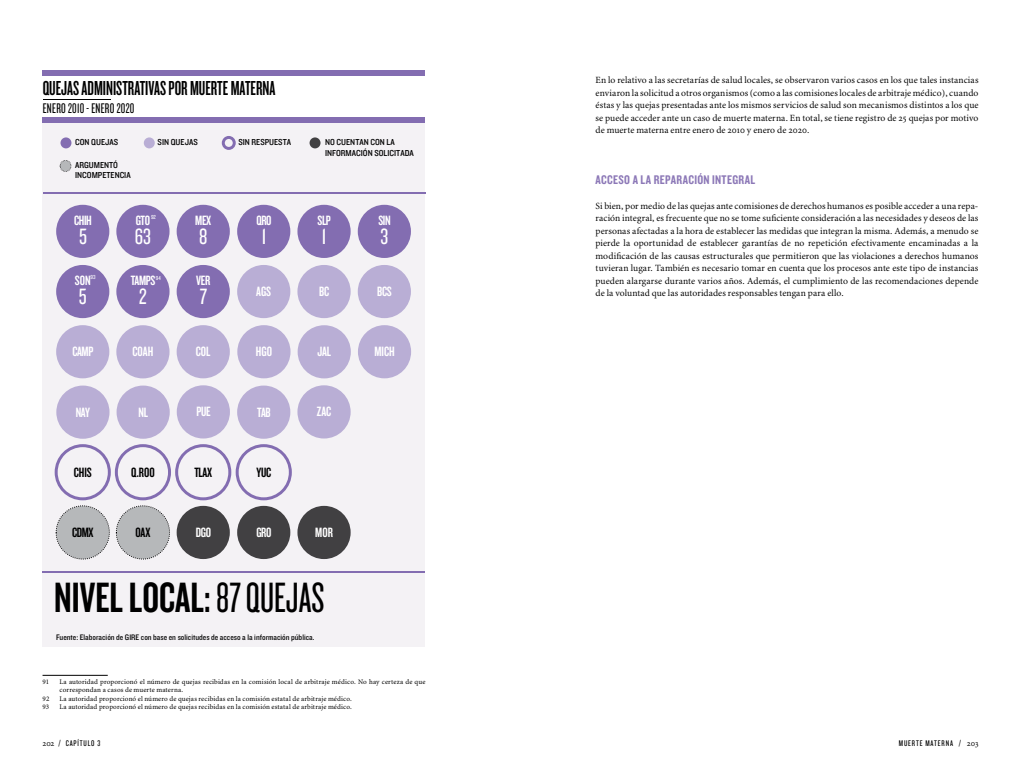
<style>
.page{position:relative;width:1021px;height:766px;background:#fff}
.page>*{position:absolute;margin:0;border:0;box-sizing:border-box;transform-origin:0 0}
.t1{font:44px "Knockout HTF48 Featherweight";color:#000}
.t2{font:23px "Knockout HTF28 Junior Featherwt";color:#fff}
.t3{font:21px "Knockout HTF47 Bantamweight";color:#000}
.t4{font:14.5px "Knockout HTF27 Junior Bantamwt";letter-spacing:.02em;color:#000}
.t5{font:14px "Knockout HTF48 Featherweight";letter-spacing:-.025em;color:#fff}
.t6{font:14px "Knockout HTF48 Featherweight";letter-spacing:-.025em;color:#000}
.t7{font:13px "Knockout HTF49 Liteweight";letter-spacing:.025em;color:#8c78b7}
.t8{font:9.5px/12.5px "Minion MM 367 585 9";letter-spacing:.005em;color:#000;text-align:justify}
.t9{font:9px/11px "Knockout HTF30 Junior Welterwt";color:#000}
.t10{font:8.5px "Knockout HTF28 Junior Featherwt";letter-spacing:.1em;color:#000}
.t11{font:8.3px "Knockout HTF30 Junior Welterwt";color:#000}
.t12{font:7px/8.4px "Minion MM 367 585 7";letter-spacing:.015em;color:#000}
.t13{font:6px "Knockout HTF29 Junior Liteweight";color:#fff}
.s1{font-family:"Knockout HTF27 Junior Bantamwt"}
.s2{font-family:"Minion MM SC 367 585 9"}
.s3{font-family:"Minion MM SC 367 585 8"}
.s4{font-family:"Knockout HTF29 Junior Liteweight"}
</style>
<div class="page">
<hr style="left:43px;top:675px;width:65px;height:1px;background:#000">
<div style="left:43px;top:120px;width:382px;height:526px;background:#f4f2f5"></div>
<div style="left:43px;top:71px;width:382px;height:5px;background:#836db1"></div>
<hr style="left:43px;top:99px;width:67px;height:1px;background:#000">
<div style="left:43px;top:117px;width:382px;height:5px;background:#836db1"></div>
<div style="left:309px;top:137px;width:11px;height:11px;background:#414042;border-radius:50%"></div>
<hr style="left:43px;top:571px;width:382px;height:1px;background:#836db1">
<div style="left:60px;top:137px;width:11px;height:11px;background:#836db1;border-radius:50%"></div>
<div style="left:144px;top:137px;width:11px;height:11px;background:#b9aed5;border-radius:50%"></div>
<svg style="left:222px;top:136px;width:14px;height:14px"></svg>
<svg style="left:60px;top:160px;width:12px;height:12px"></svg>
<hr style="left:43px;top:192px;width:382px;height:2px;background:#836db1">
<div style="left:237px;top:205px;width:53px;height:53px;background:#836db1;border-radius:50%"></div>
<div style="left:237px;top:325px;width:53px;height:53px;background:#b9aed5;border-radius:50%"></div>
<div style="left:177px;top:325px;width:53px;height:53px;background:#b9aed5;border-radius:50%"></div>
<div style="left:297px;top:505px;width:53px;height:54px;background:#414042;border-radius:50%"></div>
<div style="left:358px;top:265px;width:53px;height:53px;background:#b9aed5;border-radius:50%"></div>
<div style="left:117px;top:385px;width:53px;height:53px;background:#b9aed5;border-radius:50%"></div>
<div style="left:56px;top:385px;width:53px;height:53px;background:#b9aed5;border-radius:50%"></div>
<div style="left:237px;top:385px;width:53px;height:53px;background:#b9aed5;border-radius:50%"></div>
<div style="left:297px;top:265px;width:53px;height:53px;background:#b9aed5;border-radius:50%"></div>
<div style="left:297px;top:325px;width:54px;height:53px;background:#b9aed5;border-radius:50%"></div>
<div style="left:177px;top:265px;width:53px;height:53px;background:#836db1;border-radius:50%"></div>
<div style="left:56px;top:205px;width:53px;height:53px;background:#836db1;border-radius:50%"></div>
<div style="left:116px;top:205px;width:53px;height:53px;background:#836db1;border-radius:50%"></div>
<div style="left:297px;top:205px;width:53px;height:53px;background:#836db1;border-radius:50%"></div>
<div style="left:237px;top:265px;width:53px;height:53px;background:#b9aed5;border-radius:50%"></div>
<div style="left:358px;top:325px;width:53px;height:53px;background:#b9aed5;border-radius:50%"></div>
<div style="left:297px;top:385px;width:53px;height:53px;background:#b9aed5;border-radius:50%"></div>
<div style="left:116px;top:325px;width:53px;height:53px;background:#b9aed5;border-radius:50%"></div>
<div style="left:358px;top:205px;width:53px;height:53px;background:#836db1;border-radius:50%"></div>
<div style="left:177px;top:205px;width:53px;height:53px;background:#836db1;border-radius:50%"></div>
<div style="left:177px;top:385px;width:53px;height:53px;background:#b9aed5;border-radius:50%"></div>
<div style="left:56px;top:325px;width:53px;height:53px;background:#b9aed5;border-radius:50%"></div>
<svg style="left:55px;top:444px;width:237px;height:115px"></svg>
<div style="left:56px;top:265px;width:53px;height:53px;background:#836db1;border-radius:50%"></div>
<div style="left:116px;top:265px;width:53px;height:53px;background:#836db1;border-radius:50%"></div>
<h3 class="t3" style="left:43px;top:77px;width:234px">QUEJAS ADMINISTRATIVAS POR MUERTE MATERNA</h3>
<h3 class="t4" style="left:43px;top:101px;width:93px">ENERO 2010 - ENERO 2020</h3>
<p class="t9" style="left:75px;top:137px;width:45px">CON QUEJAS</p>
<p class="t9" style="left:158px;top:137px;width:42px">SIN QUEJAS</p>
<p class="t9" style="left:238px;top:137px;width:54px">SIN RESPUESTA</p>
<p class="t9" style="left:75px;top:160px;width:57px;line-height:10px">ARGUMENTÓ<br>INCOMPETENCIA</p>
<h3 class="t5" style="left:74px;top:213px;width:19px">CHIH</h3>
<h2 class="t2" style="left:79px;top:225px;width:9px">5</h2>
<p class="t13" style="left:151px;top:214px;width:6px">92</p>
<h3 class="t5" style="left:136px;top:213px;width:16px">GTO</h3>
<h2 class="t2" style="left:135px;top:225px;width:18px">63</h2>
<h3 class="t5" style="left:195px;top:213px;width:17px">MEX</h3>
<h2 class="t2" style="left:199px;top:225px;width:10px">8</h2>
<h3 class="t5" style="left:256px;top:213px;width:17px">QRO</h3>
<h2 class="t2" style="left:262px;top:225px;width:6px">1</h2>
<p class="t13" style="left:91px;top:274px;width:6px">93</p>
<h3 class="t5" style="left:131px;top:274px;width:26px">TAMPS</h3>
<h2 class="t2" style="left:139px;top:285px;width:9px">2</h2>
<h3 class="t5" style="left:75px;top:274px;width:17px">SON</h3>
<h2 class="t2" style="left:79px;top:285px;width:9px">5</h2>
<p class="t13" style="left:156px;top:275px;width:6px">94</p>
<h3 class="t5" style="left:196px;top:274px;width:15px">VER</h3>
<h2 class="t2" style="left:200px;top:285px;width:9px">7</h2>
<h3 class="t5" style="left:256px;top:284px;width:16px">AGS</h3>
<h3 class="t5" style="left:72px;top:344px;width:22px">CAMP</h3>
<h3 class="t5" style="left:132px;top:344px;width:22px">COAH</h3>
<h3 class="t5" style="left:196px;top:344px;width:16px">COL</h3>
<h3 class="t5" style="left:256px;top:344px;width:18px">HGO</h3>
<h3 class="t5" style="left:196px;top:404px;width:16px">PUE</h3>
<h3 class="t5" style="left:138px;top:405px;width:11px">NL</h3>
<h3 class="t5" style="left:76px;top:405px;width:16px">NAY</h3>
<h3 class="t5" style="left:257px;top:405px;width:15px">TAB</h3>
<h3 class="t6" style="left:74px;top:465px;width:20px">CHIS</h3>
<h3 class="t6" style="left:131px;top:465px;width:25px">Q.ROO</h3>
<h3 class="t6" style="left:194px;top:465px;width:19px">TLAX</h3>
<h3 class="t6" style="left:256px;top:465px;width:16px">YUC</h3>
<h3 class="t6" style="left:72px;top:525px;width:23px">CDMX</h3>
<h3 class="t6" style="left:135px;top:525px;width:17px">OAX</h3>
<h3 class="t5" style="left:196px;top:525px;width:17px">DGO</h3>
<h3 class="t5" style="left:256px;top:525px;width:17px">GRO</h3>
<p class="t9" style="left:325px;top:137px;width:90px">NO CUENTAN CON LA<br>INFORMACIÓN SOLICITADA</p>
<h3 class="t5" style="left:317px;top:213px;width:15px">SLP</h3>
<h2 class="t2" style="left:322px;top:225px;width:6px">1</h2>
<h3 class="t5" style="left:378px;top:213px;width:14px">SIN</h3>
<h2 class="t2" style="left:380px;top:225px;width:9px">3</h2>
<h3 class="t5" style="left:319px;top:284px;width:11px">BC</h3>
<h3 class="t5" style="left:377px;top:284px;width:16px">BCS</h3>
<h3 class="t5" style="left:317px;top:344px;width:15px">JAL</h3>
<h3 class="t5" style="left:374px;top:344px;width:22px">MICH</h3>
<h3 class="t5" style="left:317px;top:404px;width:16px">ZAC</h3>
<h3 class="t5" style="left:315px;top:525px;width:19px">MOR</h3>
<h1 class="t1" style="left:54px;top:575px;width:272px">NIVEL LOCAL:<span class="s1">87 QUEJAS</span></h1>
<p class="t11" style="left:56px;top:632px;width:260px">Fuente: Elaboración de GIRE con base en solicitudes de acceso a la información pública.</p>
<p class="t12" style="left:43px;top:677px;width:8px">91</p>
<p class="t12" style="left:60px;top:677px;width:367px">La autoridad proporcionó el número de quejas recibidas en la comisión local de arbitraje médico. No hay certeza de que correspondan a casos de muerte materna.</p>
<p class="t12" style="left:43px;top:694px;width:8px">92</p>
<p class="t12" style="left:60px;top:694px;width:294px">La autoridad proporcionó el número de quejas recibidas en la comisión estatal de arbitraje médico.</p>
<p class="t12" style="left:43px;top:702px;width:8px">93</p>
<p class="t12" style="left:60px;top:702px;width:294px">La autoridad proporcionó el número de quejas recibidas en la comisión estatal de arbitraje médico.</p>
<p class="t8" style="left:595px;top:74px;width:384px">En lo relativo a las secretarías de salud locales, se observaron varios casos en los que tales instancias enviaron la solicitud a otros organismos (como a las comisiones locales de arbitraje médico), cuando éstas y las quejas presentadas ante los mismos servicios de salud son mecanismos distintos a los que se puede acceder ante un caso de muerte materna. En total, se tiene registro de <span class="s2">25</span> quejas por motivo de muerte materna entre enero de <span class="s2">2010</span> y enero de <span class="s2">2020</span>.</p>
<h3 class="t7" style="left:595px;top:172px;width:161px">ACCESO A LA REPARACIÓN INTEGRAL</h3>
<p class="t8" style="left:595px;top:199px;width:384px">Si bien, por medio de las quejas ante comisiones de derechos humanos es posible acceder a una repa&shy;ración integral, es frecuente que no se tome suficiente consideración a las necesidades y deseos de las personas afectadas a la hora de establecer las medidas que integran la misma. Además, a menudo se pierde la oportunidad de establecer garantías de no repetición efectivamente encaminadas a la modificación de las causas estructurales que permitieron que las violaciones a derechos humanos tuvieran lugar. También es necesario tomar en cuenta que los procesos ante este tipo de instancias pueden alargarse durante varios años. Además, el cumplimiento de las recomendaciones depende de la voluntad que las autoridades responsables tengan para ello.</p>
<p class="t10" style="left:43px;top:739px;width:59px"><span class="s3">202</span> <span class="s4">/</span> CAPÍTULO 3</p>
<p class="t10" style="left:898px;top:739px;width:81px">MUERTE MATERNA <span class="s4">/</span> <span class="s3">203</span></p>
</div>
